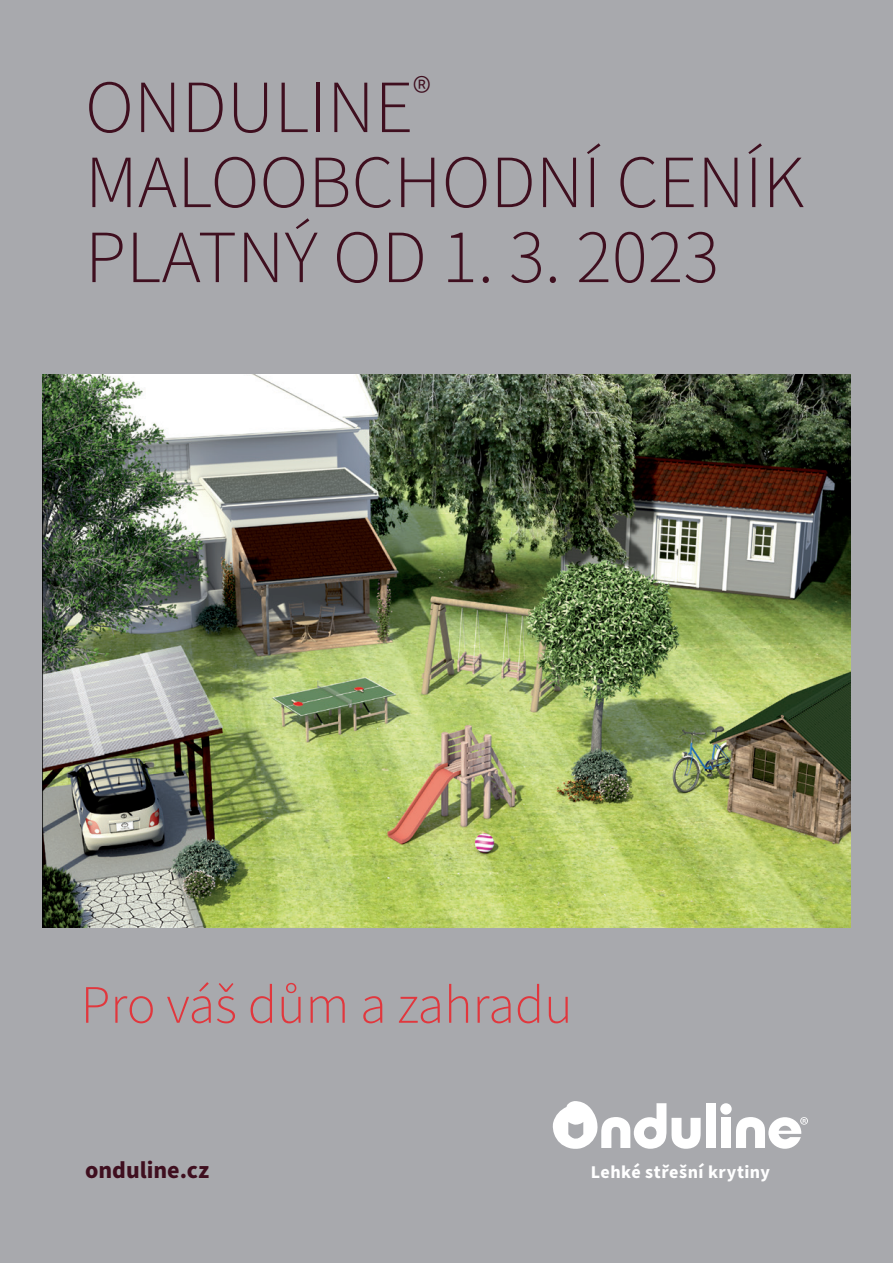
<style>
.page{position:relative;width:893px;height:1263px;background:#a8a9ad}
.page>*{position:absolute;margin:0;border:0;box-sizing:border-box;transform-origin:0 0}
._1_-_TITRE_DOUBLE_RU{font:300 75px/75px "Source Sans Pro";color:#3f0f1f}
._2_-_SOUS-TITRE_RUBR{font:300 54px "Source Sans Pro";color:#e1373d}
._2_-_SOUS-TITRE_RUBR-2{font:700 24px "Source Sans Pro";color:#3f0f1f}
.t1{font:700 18px "Source Sans Pro";letter-spacing:.025em;color:#fff}
</style>
<div class="page">
<img style="left:43px;top:374px;width:807px;height:553px">
<svg style="left:552px;top:1101px;width:149px;height:48px"></svg>
<div style="left:706px;top:1103px;width:10px;height:45px;background:#fff"></div>
<div style="left:721px;top:1117px;width:10px;height:31px;background:#fff"></div>
<div style="left:720px;top:1103px;width:12px;height:12px;background:#fff;border-radius:50%"></div>
<svg style="left:736px;top:1117px;width:72px;height:32px"></svg>
<p class="_1_-_TITRE_DOUBLE_RU" style="left:85px;top:72px;width:721px">ONDULINE<sup>®<br></sup>MALOOBCHODNÍ CENÍK<br>PLATNÝ OD 1. 3. 2023</p>
<p class="_2_-_SOUS-TITRE_RUBR" style="left:81px;top:969px;width:493px">Pro váš dům a zahradu</p>
<p class="_2_-_SOUS-TITRE_RUBR-2" style="left:85px;top:1154px;width:126px">onduline.cz</p>
<p class="t1" style="left:591px;top:1160px;width:181px">Lehké střešní krytiny</p>
</div>
